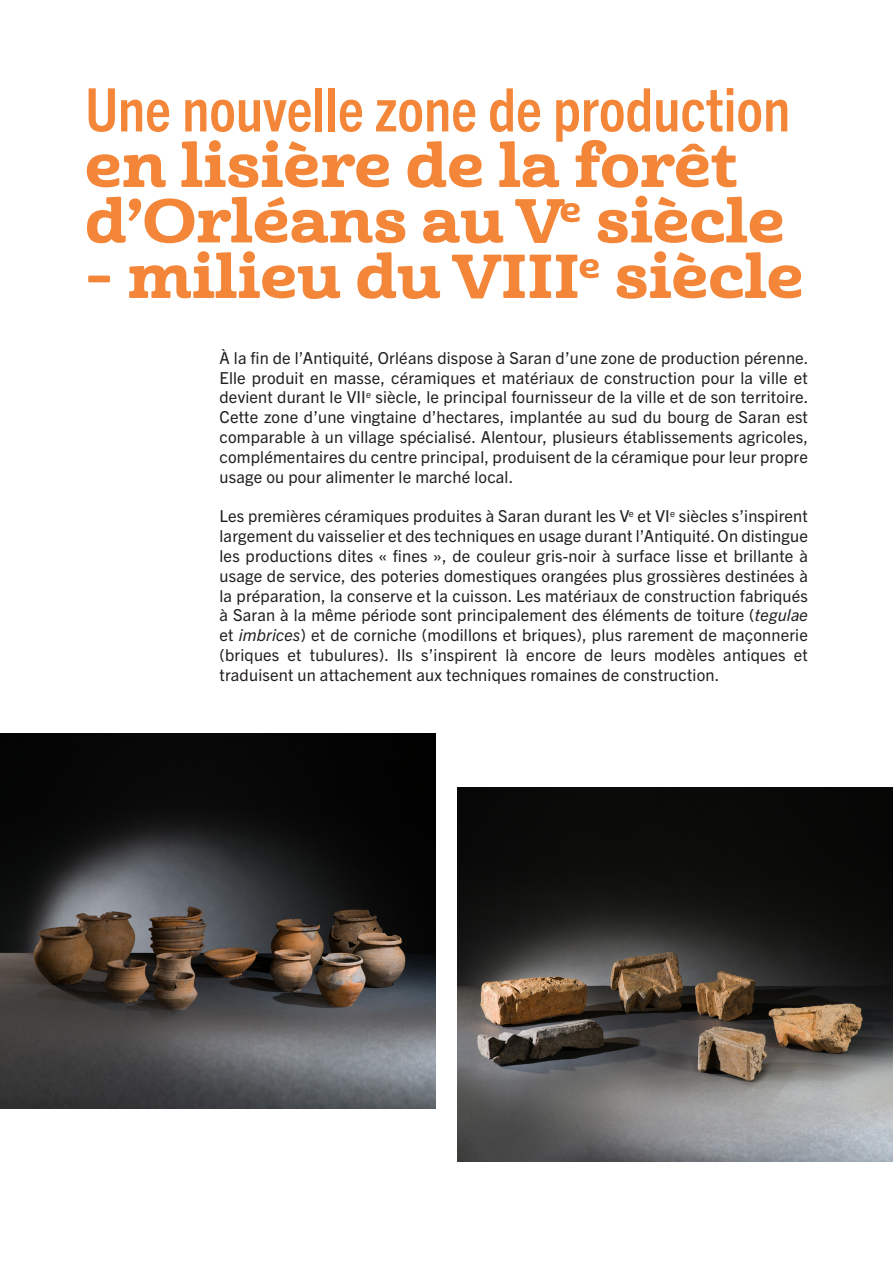
<style>
.page{position:relative;width:893px;height:1263px;background:#fff}
.page>*{position:absolute;margin:0;border:0;box-sizing:border-box;transform-origin:0 0}
.t1{font:60px/55.5px "Cabrito Ext Ex B";color:#f38639}
.t2{font:700 condensed 60px "Trade Gothic Next LT Pro";color:#f38639}
.t3{font:16.5px/19.8px "Trade Gothic Next LT Pro";letter-spacing:.01em;color:#231f20;text-align:justify}
.s1{font-style:italic}
</style>
<div class="page">
<img style="left:457px;top:787px;width:436px;height:375px">
<img style="left:0;top:734px;width:436px;height:374px">
<p class="t2" style="left:85px;top:69px;width:707px">Une nouvelle zone de production</p>
<p class="t1" style="left:85px;top:139px;width:701px">en lisière de la forêt d’Orléans au V<sup>e</sup> siècle</p>
<p class="t1" style="left:85px;top:250px;width:720px">- milieu du VIII<sup>e</sup> siècle</p>
<p class="t3" style="left:220px;top:347px;width:591px">À la fin de l’Antiquité, Orléans dispose à Saran d’une zone de production pérenne.<br>Elle produit en masse, céramiques et matériaux de construction pour la ville et devient durant le VII<sup>e</sup> siècle, le principal fournisseur de la ville et de son territoire.<br>Cette zone d’une vingtaine d’hectares, implantée au sud du bourg de Saran est comparable à un village spécialisé. Alentour, plusieurs établissements agricoles, complémentaires du centre principal, produisent de la céramique pour leur propre usage ou pour alimenter le marché local.</p>
<p class="t3" style="left:220px;top:505px;width:590px">Les premières céramiques produites à Saran durant les V<sup>e</sup> et VI<sup>e</sup> siècles s’inspirent largement du vaisselier et des techniques en usage durant l’Antiquité. On distingue les productions dites « fines », de couleur gris-noir à surface lisse et brillante à usage de service, des poteries domestiques orangées plus grossières destinées à la préparation, la conserve et la cuisson. Les matériaux de construction fabriqués à Saran à la même période sont principalement des éléments de toiture (<span class="s1">tegulae </span>et <span class="s1">imbrices</span>) et de corniche (modillons et briques), plus rarement de maçonnerie (briques et tubulures). Ils s’inspirent là encore de leurs modèles antiques et traduisent un attachement aux techniques romaines de construction.</p>
</div>
